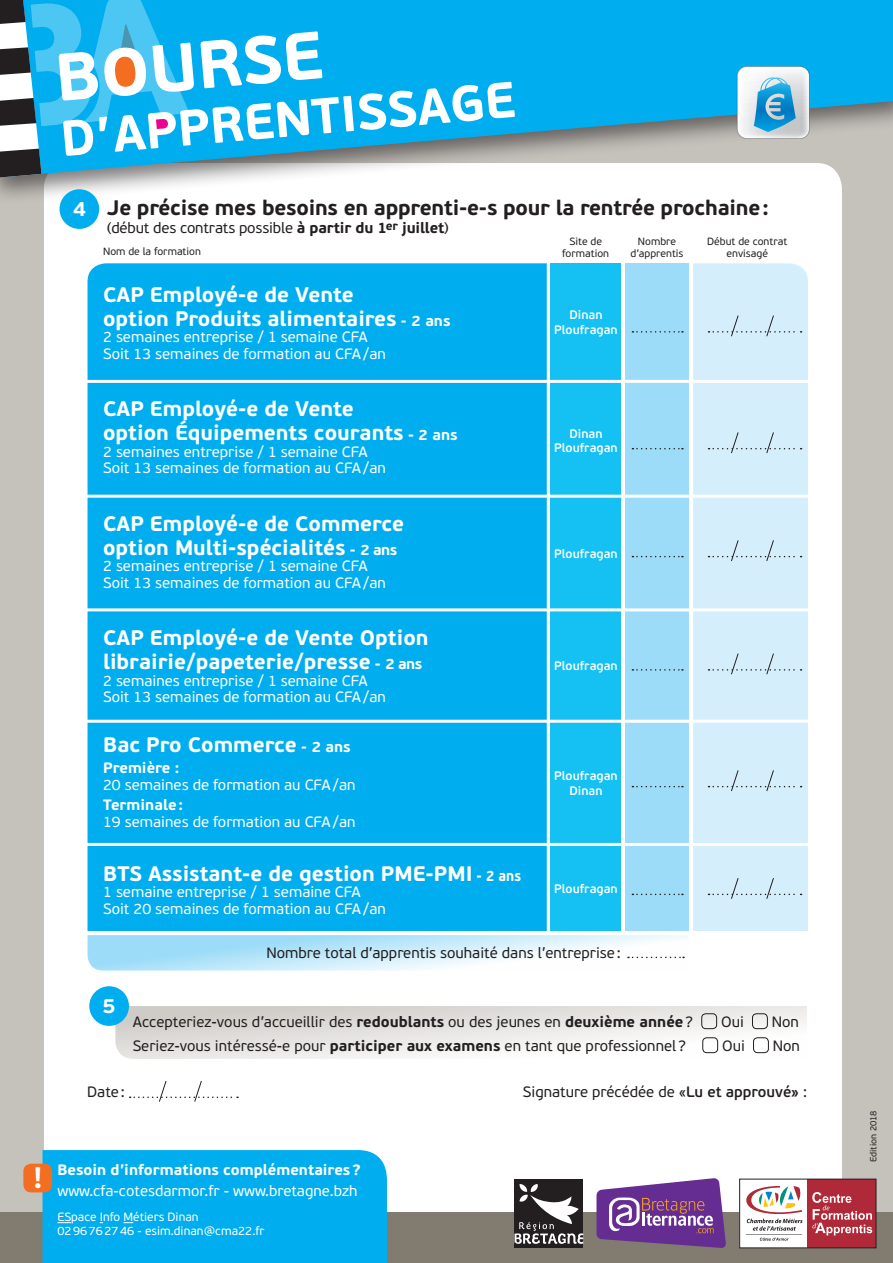
<style>
.page{position:relative;width:893px;height:1263px;background:#fff}
.page>*{position:absolute;margin:0;border:0;box-sizing:border-box;transform-origin:0 0}
.t1{font:700 66.9px "PF Beau Sans Pro";color:#fff}
.t2{font:700 50.25px "PF Beau Sans Pro";color:#fff}
.t3{font:700 29.7px "PF Beau Sans Pro";color:#fff}
.t4{font:700 21px/24px "PF Beau Sans Pro";color:#fff}
.t5{font:700 21px "PF Beau Sans Pro";letter-spacing:-.01em;color:#231f20}
.Gros_titre{font:700 20.4px "PF Beau Sans Pro";color:#fff}
.t6{font:15px "PF Beau Sans Pro";color:#fff}
.t7{font:15px "PF Beau Sans Pro";color:#231f20}
.t8{font:700 15px "PF Beau Sans Pro";color:#fff}
.t9{font:600 12.3px/14.7px "PF Beau Sans Pro";color:#fff;text-align:center}
.t10{font:12px "PF Beau Sans Pro";color:#fff}
.t11{font:10.5px/12px "PF Beau Sans Pro";color:#231f20;text-align:center}
.t12{font:9px "PF Beau Sans Pro";color:#231f20}
.s1{font-weight:700}
.s2{font-size:15px}
.s3{font-weight:600}
</style>
<div class="page">
<div style="left:0;top:0;width:893px;height:1220px;background:#c5c2bc"></div>
<div style="left:44px;top:206px;width:798px;height:1006px;background:#fff"></div>
<svg style="left:88px;top:935px;width:601px;height:35px;background:#cbecfa"></svg>
<div style="left:0;top:0;width:893px;height:206px;background:#231f20;opacity:.6"></div>
<svg style="left:189px;top:0;width:704px;height:177px;background:#30b1e1"></svg>
<svg style="left:0;top:0;width:189px;height:177px;background:#3aaad4"></svg>
<svg style="left:737px;top:66px;width:72px;height:72px;background:#a6cee1"></svg>
<div style="left:737px;top:66px;width:73px;height:73px;border:1px solid #babbbe;border-radius:10px"></div>
<div style="left:693px;top:263px;width:115px;height:668px;background:#d4effb"></div>
<div style="left:88px;top:263px;width:459px;height:668px;background:#00aeef"></div>
<div style="left:625px;top:263px;width:64px;height:668px;background:#9cdcf8"></div>
<div style="left:551px;top:263px;width:70px;height:668px;background:#15c0f2"></div>
<svg style="left:632px;top:331px;width:51px;height:2px"></svg>
<svg style="left:708px;top:315px;width:94px;height:22px;background:#cde7f2"></svg>
<svg style="left:632px;top:448px;width:51px;height:1px"></svg>
<svg style="left:708px;top:431px;width:94px;height:23px;background:#cde7f3"></svg>
<svg style="left:632px;top:669px;width:51px;height:2px"></svg>
<svg style="left:708px;top:653px;width:94px;height:22px;background:#cde7f2"></svg>
<svg style="left:632px;top:894px;width:51px;height:1px"></svg>
<svg style="left:708px;top:877px;width:94px;height:23px;background:#cde7f3"></svg>
<svg style="left:632px;top:556px;width:51px;height:1px"></svg>
<svg style="left:708px;top:539px;width:94px;height:23px;background:#cde7f3"></svg>
<svg style="left:632px;top:786px;width:51px;height:1px"></svg>
<svg style="left:708px;top:769px;width:94px;height:23px;background:#cde7f3"></svg>
<hr style="left:79px;top:380px;width:730px;height:3px;background:#fff">
<hr style="left:79px;top:495px;width:730px;height:3px;background:#fff">
<hr style="left:79px;top:608px;width:730px;height:3px;background:#fff">
<hr style="left:79px;top:720px;width:730px;height:3px;background:#fff">
<hr style="left:79px;top:843px;width:730px;height:3px;background:#fff">
<div style="left:0;top:1212px;width:893px;height:51px;background:#817b70"></div>
<div style="left:23px;top:1164px;width:29px;height:28px;background:#f36e21;border-radius:8px"></div>
<div style="left:43px;top:1150px;width:344px;height:113px;background:#00aeef"></div>
<div style="left:740px;top:1179px;width:136px;height:69px;background:#fff"></div>
<hr style="left:746px;top:1234px;width:56px;height:1px;background:#939598">
<svg style="left:746px;top:1186px;width:56px;height:45px"></svg>
<svg style="left:760px;top:1237px;width:29px;height:4px"></svg>
<div style="left:808px;top:1179px;width:68px;height:69px;background:#af2938"></div>
<svg style="left:812px;top:1192px;width:60px;height:43px"></svg>
<div style="left:739px;top:1179px;width:137px;height:69px;border:1px solid #231f20"></div>
<div style="left:514px;top:1179px;width:69px;height:69px;background:#231f20"></div>
<svg style="left:514px;top:1184px;width:69px;height:60px"></svg>
<svg style="left:596px;top:1178px;width:130px;height:70px;background:#885ea0"></svg>
<div style="left:60px;top:189px;width:39px;height:40px;background:#00aeef;border-radius:50%"></div>
<svg style="left:130px;top:1080px;width:108px;height:22px;background:#f7f7f7"></svg>
<svg style="left:115px;top:1006px;width:692px;height:53px;background:#e8e7e5"></svg>
<div style="left:701px;top:1013px;width:16px;height:16px;border:1px solid #231f20;border-radius:4px"></div>
<div style="left:752px;top:1013px;width:16px;height:16px;border:1px solid #231f20;border-radius:4px"></div>
<div style="left:702px;top:1037px;width:16px;height:16px;border:1px solid #231f20;border-radius:4px"></div>
<div style="left:753px;top:1037px;width:16px;height:16px;border:1px solid #231f20;border-radius:4px"></div>
<div style="left:89px;top:986px;width:40px;height:40px;background:#00aeef;border-radius:50%"></div>
<p class="t1" style="left:52px;top:37px;width:270px;rotate:-5deg">BOURSE</p>
<p class="t2" style="left:58px;top:108px;width:458px;rotate:-5deg">D’APPRENTISSAGE</p>
<p class="Gros_titre" style="left:73px;top:196px;width:15px">4</p>
<p class="t5" style="left:107px;top:195px;width:663px">Je précise mes besoins en apprenti-e-s pour la rentrée prochaine:</p>
<p class="t7" style="left:107px;top:219px;width:343px">(début des contrats possible <span class="s1">à partir du 1</span><sup>er</sup> <span class="s1">juillet</span>)</p>
<p class="t11" style="left:103px;top:245px;width:99px">Nom de la formation</p>
<p class="t11" style="left:707px;top:236px;width:82px">Début de contrat envisagé</p>
<p class="t11" style="left:562px;top:236px;width:48px">Site de formation</p>
<p class="t11" style="left:630px;top:236px;width:54px">Nombre d’apprentis</p>
<p class="t4" style="left:103px;top:283px;width:349px">CAP Employé-e de Vente<br>option Produits alimentaires <span class="s2">- 2 ans</span></p>
<p class="t6" style="left:103px;top:328px;width:266px">2 semaines entreprise / 1 semaine CFA</p>
<p class="t6" style="left:103px;top:345px;width:284px">Soit 13 semaines de formation au CFA/an</p>
<p class="t4" style="left:103px;top:397px;width:356px">CAP Employé-e de Vente<br>option Équipements courants <span class="s2">- 2 ans</span></p>
<p class="t6" style="left:103px;top:443px;width:266px">2 semaines entreprise / 1 semaine CFA</p>
<p class="t6" style="left:103px;top:459px;width:284px">Soit 13 semaines de formation au CFA/an</p>
<p class="t4" style="left:103px;top:512px;width:303px">CAP Employé-e de Commerce option Multi-spécialités <span class="s2">- 2 ans</span></p>
<p class="t6" style="left:103px;top:557px;width:266px">2 semaines entreprise / 1 semaine CFA</p>
<p class="t6" style="left:103px;top:574px;width:284px">Soit 13 semaines de formation au CFA/an</p>
<p class="t4" style="left:103px;top:626px;width:327px">CAP Employé-e de Vente Option librairie/papeterie/presse <span class="s2">- 2 ans</span></p>
<p class="t6" style="left:103px;top:672px;width:266px">2 semaines entreprise / 1 semaine CFA</p>
<p class="t6" style="left:103px;top:688px;width:284px">Soit 13 semaines de formation au CFA/an</p>
<p class="t4" style="left:103px;top:733px;width:249px">Bac Pro Commerce <span class="s2">- 2 ans</span></p>
<p class="t8" style="left:103px;top:758px;width:78px">Première :</p>
<p class="t6" style="left:103px;top:776px;width:254px">20 semaines de formation au CFA/an</p>
<p class="t8" style="left:103px;top:796px;width:81px">Terminale:</p>
<p class="t6" style="left:103px;top:813px;width:254px">19 semaines de formation au CFA/an</p>
<p class="t4" style="left:103px;top:862px;width:420px">BTS Assistant-e de gestion PME-PMI <span class="s2">- 2 ans</span></p>
<p class="t6" style="left:103px;top:883px;width:259px">1 semaine entreprise / 1 semaine CFA</p>
<p class="t6" style="left:103px;top:900px;width:284px">Soit 20 semaines de formation au CFA/an</p>
<p class="t9" style="left:554px;top:308px;width:65px">Dinan<br>Ploufragan</p>
<p class="t9" style="left:569px;top:426px;width:35px">Dinan</p>
<p class="t9" style="left:554px;top:441px;width:65px">Ploufragan</p>
<p class="t9" style="left:554px;top:546px;width:65px">Ploufragan</p>
<p class="t9" style="left:554px;top:659px;width:65px">Ploufragan</p>
<p class="t9" style="left:554px;top:769px;width:65px">Ploufragan<br>Dinan</p>
<p class="t9" style="left:554px;top:882px;width:65px">Ploufragan</p>
<p class="Gros_titre" style="left:102px;top:993px;width:15px">5</p>
<p class="t7" style="left:266px;top:944px;width:356px">Nombre total d’apprentis souhaité dans l’entreprise:</p>
<p class="t7" style="left:133px;top:1013px;width:562px">Accepteriez-vous d’accueillir des <span class="s1">redoublants</span> ou des jeunes en <span class="s1">deuxième année</span>?</p>
<p class="t7" style="left:721px;top:1013px;width:24px">Oui</p>
<p class="t7" style="left:772px;top:1013px;width:29px">Non</p>
<p class="t7" style="left:133px;top:1037px;width:555px">Seriez-vous intéressé-e pour <span class="s1">participer aux examens</span> en tant que professionnel?</p>
<p class="t7" style="left:722px;top:1037px;width:24px">Oui</p>
<p class="t7" style="left:773px;top:1037px;width:29px">Non</p>
<p class="t7" style="left:87px;top:1083px;width:39px">Date:</p>
<p class="t7" style="left:523px;top:1083px;width:286px">Signature précédée de «<span class="s3">Lu et approuvé»</span> :</p>
<p class="t3" style="left:34px;top:1159px;width:10px">!</p>
<p class="t8" style="left:57px;top:1160px;width:305px">Besoin d’informations complémentaires?</p>
<p class="t6" style="left:57px;top:1182px;width:302px">www.cfa-cotesdarmor.fr - www.bretagne.bzh</p>
<p class="t10" style="left:57px;top:1210px;width:143px">ESpace Info Métiers Dinan</p>
<p class="t10" style="left:57px;top:1224px;width:209px">0296762746 - esim.dinan@cma22.fr</p>
<p class="t12" style="left:868px;top:1162px;width:53px;rotate:-90deg">Edition 2018</p>
</div>
